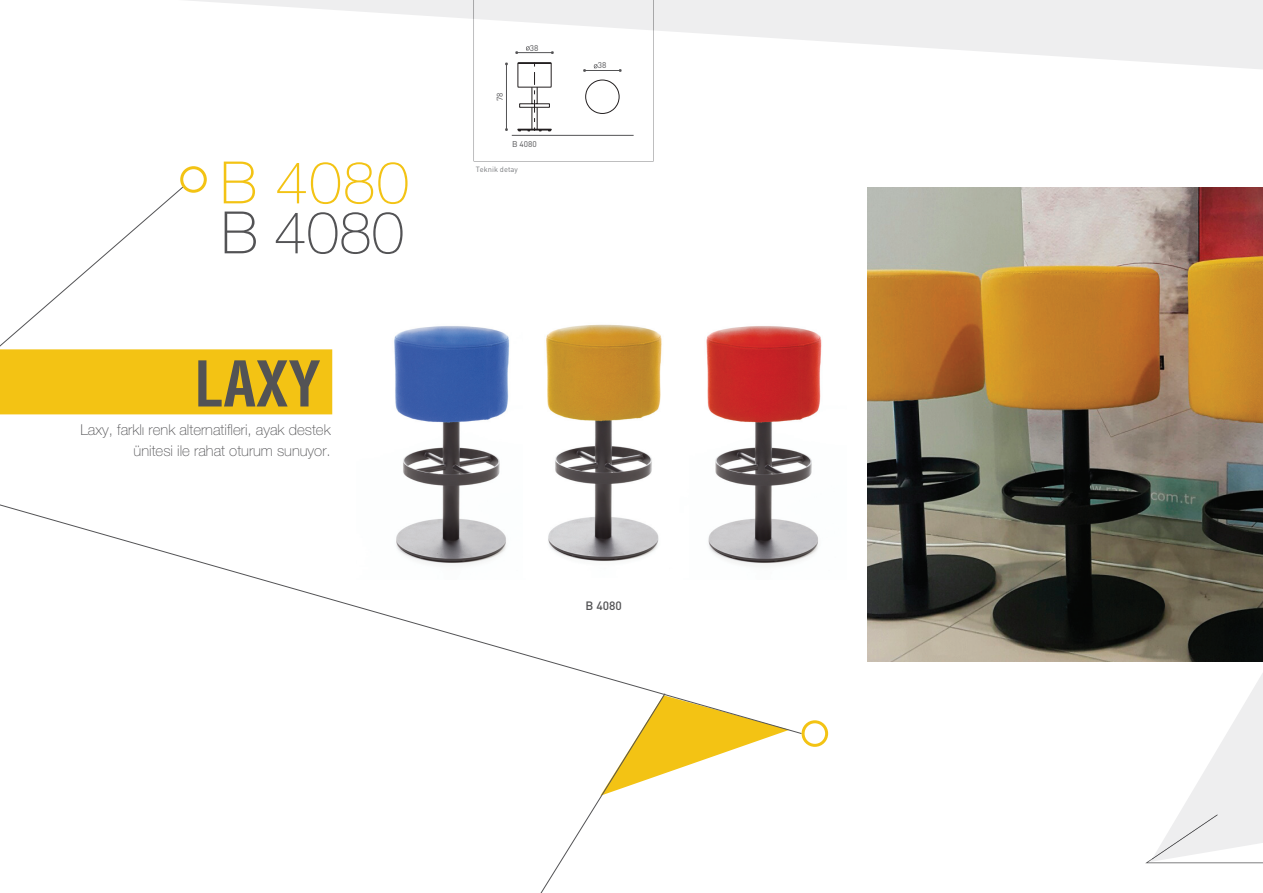
<style>
.page{position:relative;width:1263px;height:893px;background:#fff}
.page>*{position:absolute;margin:0;border:0;box-sizing:border-box;transform-origin:0 0}
.t1{font:700 condensed 61.5px "Helvetica";color:#535355;scale:.95 1}
.t2{font:58.5px "Helvetica";color:#535355}
.t3{font:58.5px "Helvetica";color:#f3c314}
.t4{font:15px/21px "Helvetica";color:#535355;text-align:right}
.t5{font:500 12px "DIN";color:#535355}
.t6{font:8.25px "DIN";color:#535355}
.t7{font:7.5px "DIN";color:#787a7d}
</style>
<div class="page">
<svg style="left:666px;top:734px;width:111px;height:39px"></svg>
<svg style="left:0;top:504px;width:801px;height:230px"></svg>
<svg style="left:0;top:187px;width:184px;height:228px"></svg>
<svg style="left:1146px;top:673px;width:117px;height:190px"></svg>
<svg style="left:195px;top:693px;width:471px;height:200px"></svg>
<div style="left:180px;top:166px;width:27px;height:27px;border:3px solid #f3c314;border-radius:50%"></div>
<div style="left:801px;top:720px;width:27px;height:27px;border:3px solid #f3c314;border-radius:50%"></div>
<svg style="left:188px;top:0;width:1075px;height:69px;fill:#eeeeef"></svg>
<img style="left:867px;top:187px;width:396px;height:474px">
<div style="left:0;top:349px;width:332px;height:65px;background:#f3c314"></div>
<img style="left:683px;top:326px;width:139px;height:253px">
<img style="left:356px;top:326px;width:170px;height:253px">
<img style="left:523px;top:324px;width:166px;height:254px">
<svg style="left:474px;top:0;width:180px;height:161px"></svg>
<h2 class="t3" style="left:220px;top:149px;width:191px">B 4080</h2>
<h2 class="t2" style="left:221px;top:199px;width:185px">B 4080</h2>
<h1 class="t1" style="left:194px;top:347px;width:135px">LAXY</h1>
<p class="t4" style="left:80px;top:419px;width:252px">Laxy, farklı renk alternatifleri, ayak destek ünitesi ile rahat oturum sunuyor.</p>
<p class="t6" style="left:530px;top:42px;width:10px">38</p>
<p class="t6" style="left:495px;top:101px;width:10px;rotate:-90deg">78</p>
<p class="t6" style="left:512px;top:138px;width:26px">B 4080</p>
<p class="t7" style="left:476px;top:164px;width:43px">Teknik detay</p>
<p class="t6" style="left:598px;top:60px;width:10px">38</p>
<p class="t5" style="left:585px;top:598px;width:38px">B 4080</p>
</div>
